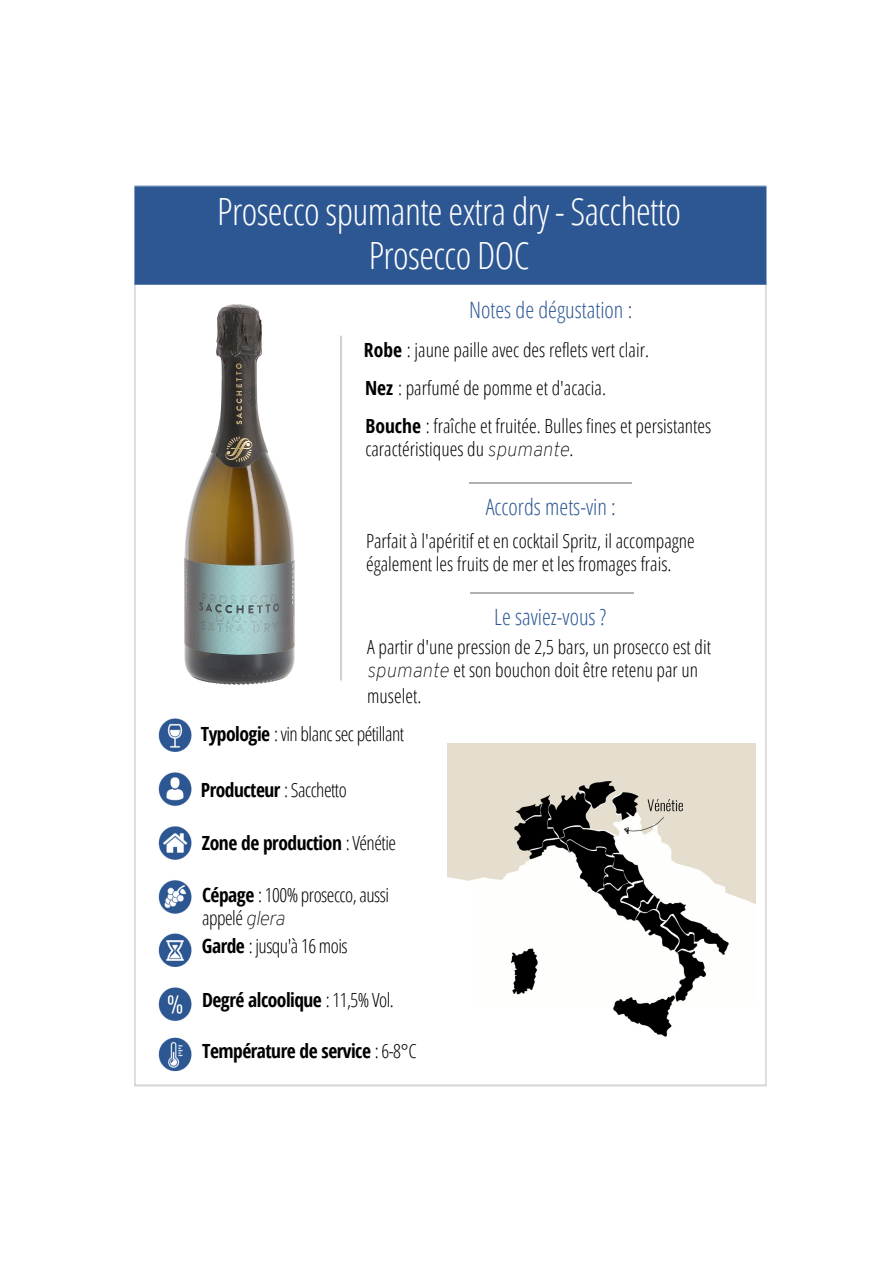
<style>
.page{position:relative;width:894px;height:1264px;background:#fff}
.page>*{position:absolute;margin:0;border:0;box-sizing:border-box;transform-origin:0 0}
.t1{font:300 37.5px/44px "Open Sans Condensed";letter-spacing:-.015em;color:#fff;text-align:center}
.t2{font:300 22.5px "Open Sans Condensed";color:#2e5894}
.t3{font:300 19.5px/38px "Open Sans Condensed";color:#000}
.t4{font:700 19.5px "Open Sans Condensed";letter-spacing:-.025em;color:#000}
.t5{font:300 19.5px/38px "Open Sans Condensed";letter-spacing:-.025em;color:#000}
.s1{font-weight:700}
.s2{font-family:"Overpass";font-weight:100;font-style:italic}
.s3{font-weight:300}
</style>
<div class="page">
<img style="left:134px;top:185px;width:633px;height:902px">
<img style="left:148px;top:714px;width:52px;height:361px">
<img style="left:447px;top:743px;width:308px;height:308px">
<img style="left:469px;top:482px;width:162px;height:1px">
<img style="left:471px;top:592px;width:162px;height:1px">
<img style="left:182px;top:301px;width:115px;height:385px">
<h1 class="t1" style="left:217px;top:188px;width:465px">Prosecco spumante extra dry - Sacchetto<br>Prosecco DOC</h1>
<p class="t2" style="left:469px;top:294px;width:165px">Notes de dégustation :</p>
<p class="t3" style="left:364px;top:330px;width:348px"><span class="s1">Robe</span> : jaune paille avec des reflets vert clair.<br><span class="s1">Nez</span> : parfumé de pomme et d'acacia.<br><span class="s1">Bouche</span> : fraîche et fruitée. Bulles fines et persistantes</p>
<p class="t3" style="left:365px;top:429px;width:209px">caractéristiques du <span class="s2">spumante</span>.</p>
<p class="t2" style="left:485px;top:491px;width:132px">Accords mets-vin :</p>
<p class="t3" style="left:366px;top:529px;width:330px;line-height:22.5px">Parfait à l'apéritif et en cocktail Spritz, il accompagne également les fruits de mer et les fromages frais.</p>
<p class="t2" style="left:494px;top:600px;width:114px">Le saviez-vous ?</p>
<p class="t3" style="left:367px;top:635px;width:345px;line-height:22.5px">A partir d'une pression de 2,5 bars, un prosecco est dit <span class="s2">spumante</span> et son bouchon doit être retenu par un</p>
<p class="t5" style="left:201px;top:676px;width:222px;text-indent:166px">muselet.<br><span class="s1">Typologie</span> : vin blanc sec pétillant</p>
<p class="t4" style="left:201px;top:776px;width:147px">Producteur <span class="s3">: Sacchetto</span></p>
<p class="t4" style="left:202px;top:829px;width:196px">Zone de production <span class="s3">: Vénétie</span></p>
<p class="t5" style="left:202px;top:883px;width:188px;line-height:22.5px"><span class="s1">Cépage</span> : 100% prosecco, aussi appelé <span class="s2">glera</span></p>
<p class="t5" style="left:202px;top:926px;width:147px"><span class="s1">Garde</span> : jusqu'à 16 mois</p>
<p class="t4" style="left:202px;top:986px;width:193px">Degré alcoolique <span class="s3">: 11,5% Vol.</span></p>
<p class="t4" style="left:202px;top:1036px;width:216px">Température de service <span class="s3">: 6-8°C</span></p>
</div>
